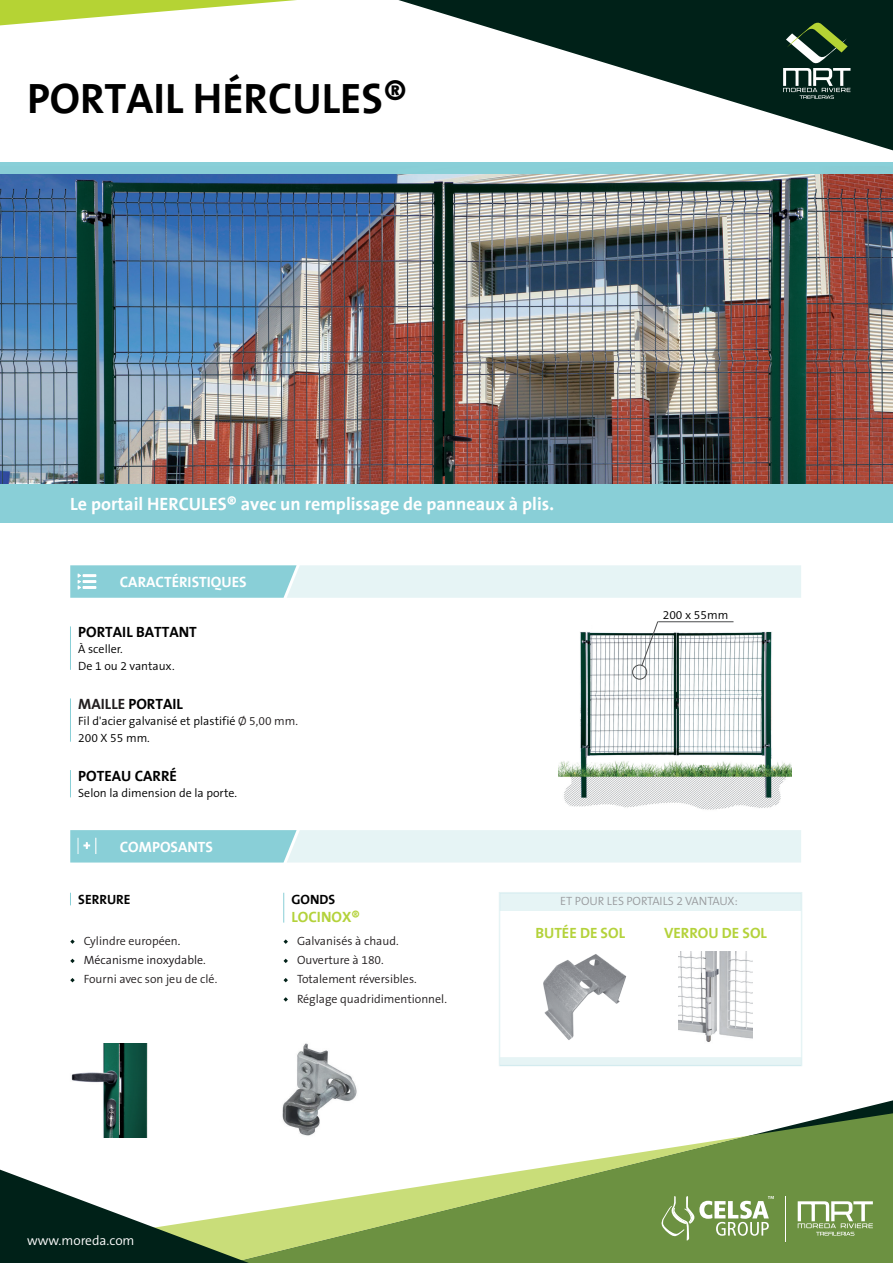
<style>
.page{position:relative;width:893px;height:1263px;background:#fff}
.page>*{position:absolute;margin:0;border:0;box-sizing:border-box;transform-origin:0 0}
.t1{font:700 43.05px "The Sans";color:#000}
.t2{font:700 18px "The Sans";color:#fff}
.t3{font:700 15px "The Sans";color:#000}
.t4{font:700 15px "The Sans";color:#b4d23b}
.t5{font:700 15px "The Sans";color:#fff}
.t6{font:300 13.5px "The Sans B4";color:#fff}
.t7{font:700 13.5px "The Sans";color:#000}
.t8{font:300 12px/19.2px "The Sans B4";color:#231f20}
.t9{font:300 12px/16.2px "The Sans B4";color:#000}
.t10{font:300 12px "The Sans B4";letter-spacing:-.005em;color:#999b9e}
.s1{color:#231f20}
.s2{color:#000}
.s3{color:#181417}
</style>
<div class="page">
<img style="left:0;top:167px;width:893px;height:317px">
<svg style="left:249px;top:1113px;width:644px;height:150px;fill:#6c9141"></svg>
<svg style="left:0;top:1169px;width:249px;height:94px"></svg>
<svg style="left:398px;top:0;width:495px;height:150px"></svg>
<div style="left:0;top:484px;width:893px;height:39px;background:#89cfd7"></div>
<svg style="left:0;top:0;width:297px;height:25px"></svg>
<div style="left:770px;top:14px;width:94px;height:94px;background:#002118"></div>
<svg style="left:783px;top:22px;width:67px;height:77px"></svg>
<div style="left:0;top:162px;width:893px;height:5px;background:#89cfd8"></div>
<hr style="left:70px;top:626px;width:1px;height:44px;background:#89cfd7">
<hr style="left:785px;top:1196px;width:1px;height:46px;background:#fff">
<svg style="left:662px;top:1196px;width:112px;height:44px"></svg>
<svg style="left:798px;top:1201px;width:75px;height:35px"></svg>
<hr style="left:70px;top:698px;width:1px;height:44px;background:#89cfd7">
<svg style="left:70px;top:565px;width:731px;height:33px;background:#cbe9ec"></svg>
<svg style="left:70px;top:830px;width:731px;height:32px;background:#cae9ec"></svg>
<svg style="left:70px;top:893px;width:1px;height:12px"></svg>
<svg style="left:70px;top:939px;width:5px;height:5px"></svg>
<svg style="left:70px;top:959px;width:5px;height:4px"></svg>
<svg style="left:70px;top:978px;width:5px;height:4px"></svg>
<svg style="left:283px;top:893px;width:1px;height:29px"></svg>
<svg style="left:284px;top:939px;width:4px;height:5px"></svg>
<svg style="left:284px;top:959px;width:4px;height:4px"></svg>
<svg style="left:284px;top:978px;width:4px;height:4px"></svg>
<svg style="left:284px;top:997px;width:4px;height:5px"></svg>
<svg style="left:70px;top:770px;width:1px;height:27px"></svg>
<img style="left:71px;top:1043px;width:77px;height:94px">
<svg style="left:499px;top:892px;width:303px;height:174px"></svg>
<div style="left:499px;top:893px;width:302px;height:18px;background:#e6f4f5"></div>
<svg style="left:499px;top:1057px;width:302px;height:9px;background:#e4f2f4"></svg>
<img style="left:558px;top:621px;width:234px;height:189px">
<svg style="left:641px;top:621px;width:18px;height:46px"></svg>
<hr style="left:658px;top:621px;width:75px;height:1px;background:#4b4c4d">
<div style="left:632px;top:665px;width:15px;height:14px;border:1px solid #4b4c4d;border-radius:50%"></div>
<img style="left:269px;top:1043px;width:106px;height:100px">
<h1 class="t1" style="left:27px;top:62px;width:382px">PORTAIL HÉRCULES®</h1>
<h2 class="t2" style="left:70px;top:489px;width:485px">Le portail HERCULES® avec un remplissage de panneaux à plis.</h2>
<p class="t5" style="left:120px;top:569px;width:128px">CARACTÉRISTIQUES</p>
<p class="t3" style="left:78px;top:620px;width:120px">PORTAIL BATTANT</p>
<p class="t9" style="left:78px;top:642px;width:98px">À sceller.<br>De 1 ou 2 vantaux.</p>
<p class="t3" style="left:78px;top:692px;width:106px"><span class="s1">MAILLE</span> PORTAIL</p>
<p class="t9" style="left:78px;top:714px;width:221px">Fil d'acier galvanisé et plastifié <span class="s1">Ø 5,00 mm.<br></span>200 X 55 mm.</p>
<p class="t3" style="left:78px;top:763px;width:100px">POTEAU CARRÉ</p>
<p class="t9" style="left:78px;top:785px;width:160px">Selon la dimension de la porte.</p>
<p class="t5" style="left:120px;top:834px;width:95px">COMPOSANTS</p>
<p class="t9" style="left:663px;top:607px;width:67px">200 x 55mm</p>
<p class="t7" style="left:78px;top:888px;width:54px">SERRURE</p>
<p class="t8" style="left:84px;top:932px;width:135px">Cylindre européen<span class="s2">.<br></span><span class="s3">Mécanisme inoxydable</span>.<br>Fourni avec son jeu de clé.</p>
<p class="t7" style="left:291px;top:888px;width:45px">GONDS</p>
<p class="t4" style="left:291px;top:904px;width:70px">LOCINOX®</p>
<p class="t8" style="left:297px;top:932px;width:151px">Galvanisés à chaud.<br>Ouverture à 180.<br>Totalement réversibles.<br>Réglage quadridimentionnel.</p>
<p class="t10" style="left:560px;top:895px;width:179px">ET POUR LES PORTAILS 2 VANTAUX:</p>
<p class="t4" style="left:535px;top:920px;width:91px">BUTÉE DE SOL</p>
<p class="t4" style="left:664px;top:920px;width:105px">VERROU DE SOL</p>
<p class="t6" style="left:27px;top:1233px;width:109px">www.moreda.com</p>
</div>
